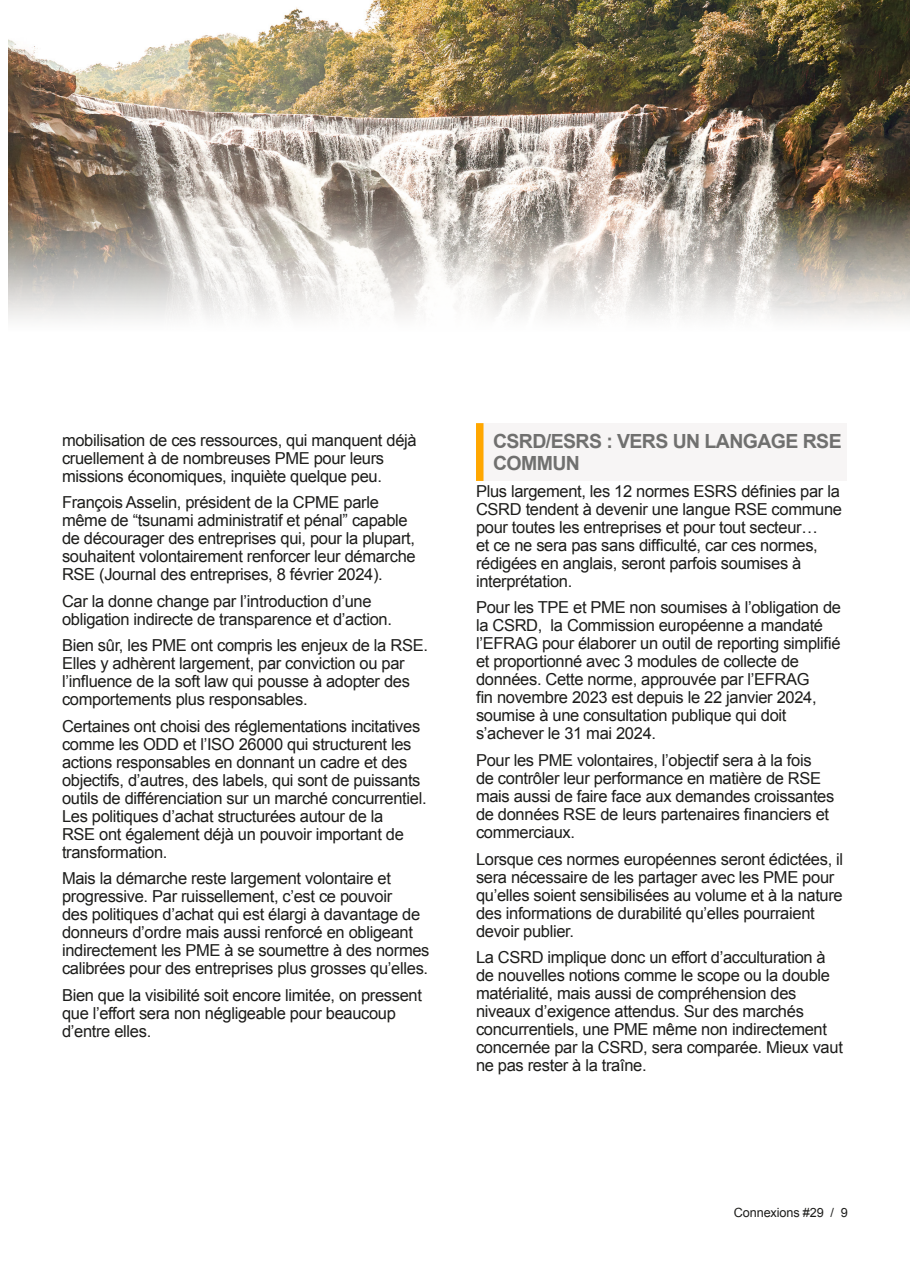
<style>
.page{position:relative;width:910px;height:1280px;background:#fff}
.page>*{position:absolute;margin:0;border:0;box-sizing:border-box;transform-origin:0 0}
.TITRE_DANS_TEXTE_ET_DANS_ENCADRÉ_AVEC_TR{font:700 19.5px/22.5px "Arial";letter-spacing:-.03em;color:#70706f}
.texte_p8-9{font:16.5px/18px "Arial";letter-spacing:-.02em;color:#1d1d1b}
.t1{font:12.75px "Arial";letter-spacing:-.01em;color:#1d1d1b}
</style>
<div class="page">
<div style="left:483px;top:423px;width:363px;height:58px;background:#f7f5f5"></div>
<div style="left:476px;top:423px;width:7px;height:58px;background:#ffa700"></div>
<img style="left:9px;top:0;width:901px;height:320px">
<p class="texte_p8-9" style="left:62px;top:431px;width:356px">mobilisation de ces ressources, qui manquent déjà cruellement à de nombreuses PME pour leurs missions économiques, inquiète quelque peu.</p>
<p class="texte_p8-9" style="left:62px;top:494px;width:355px">François Asselin, président de la CPME parle même de “tsunami administratif et pénal” capable de décourager des entreprises qui, pour la plupart, souhaitent volontairement renforcer leur démarche RSE (Journal des entreprises, 8 février 2024).</p>
<p class="texte_p8-9" style="left:62px;top:592px;width:331px">Car la donne change par l’introduction d’une obligation indirecte de transparence et d’action.</p>
<p class="texte_p8-9" style="left:62px;top:637px;width:367px">Bien sûr, les PME ont compris les enjeux de la RSE.<br>Elles y adhèrent largement, par conviction ou par l’influence de la soft law qui pousse à adopter des comportements plus responsables.</p>
<p class="texte_p8-9" style="left:62px;top:717px;width:366px">Certaines ont choisi des réglementations incitatives comme les ODD et l’ISO 26000 qui structurent les actions responsables en donnant un cadre et des objectifs, d’autres, des labels, qui sont de puissants outils de différenciation sur un marché concurrentiel.<br>Les politiques d’achat structurées autour de la<br>RSE ont également déjà un pouvoir important de transformation.</p>
<p class="texte_p8-9" style="left:62px;top:870px;width:369px">Mais la démarche reste largement volontaire et progressive. Par ruissellement, c’est ce pouvoir<br>des politiques d’achat qui est élargi à davantage de donneurs d’ordre mais aussi renforcé en obligeant indirectement les PME à se soumettre à des normes calibrées pour des entreprises plus grosses qu’elles.</p>
<p class="texte_p8-9" style="left:62px;top:986px;width:361px">Bien que la visibilité soit encore limitée, on pressent que l’effort sera non négligeable pour beaucoup d’entre elles.</p>
<p class="TITRE_DANS_TEXTE_ET_DANS_ENCADRÉ_AVEC_TR" style="left:493px;top:430px;width:350px">CSRD/ESRS : VERS UN LANGAGE RSE<br>COMMUN</p>
<p class="texte_p8-9" style="left:476px;top:482px;width:368px">Plus largement, les 12 normes ESRS définies par la CSRD tendent à devenir une langue RSE commune pour toutes les entreprises et pour tout secteur…<br>et ce ne sera pas sans difficulté, car ces normes, rédigées en anglais, seront parfois soumises à interprétation.</p>
<p class="texte_p8-9" style="left:476px;top:599px;width:367px">Pour les TPE et PME non soumises à l’obligation de la CSRD, la Commission européenne a mandaté l’EFRAG pour élaborer un outil de reporting simplifié et proportionné avec 3 modules de collecte de données. Cette norme, approuvée par l’EFRAG<br>fin novembre 2023 est depuis le 22 janvier 2024, soumise à une consultation publique qui doit s’achever le 31 mai 2024.</p>
<p class="texte_p8-9" style="left:476px;top:751px;width:360px">Pour les PME volontaires, l’objectif sera à la fois<br>de contrôler leur performance en matière de RSE mais aussi de faire face aux demandes croissantes de données RSE de leurs partenaires financiers et commerciaux.</p>
<p class="texte_p8-9" style="left:476px;top:850px;width:369px">Lorsque ces normes européennes seront édictées, il sera nécessaire de les partager avec les PME pour qu’elles soient sensibilisées au volume et à la nature des informations de durabilité qu’elles pourraient devoir publier.</p>
<p class="texte_p8-9" style="left:476px;top:948px;width:368px">La CSRD implique donc un effort d’acculturation à de nouvelles notions comme le scope ou la double matérialité, mais aussi de compréhension des niveaux d’exigence attendus. Sur des marchés concurrentiels, une PME même non indirectement concernée par la CSRD, sera comparée. Mieux vaut ne pas rester à la traîne.</p>
<p class="t1" style="left:734px;top:1204px;width:115px">Connexions #29 / 9</p>
</div>
